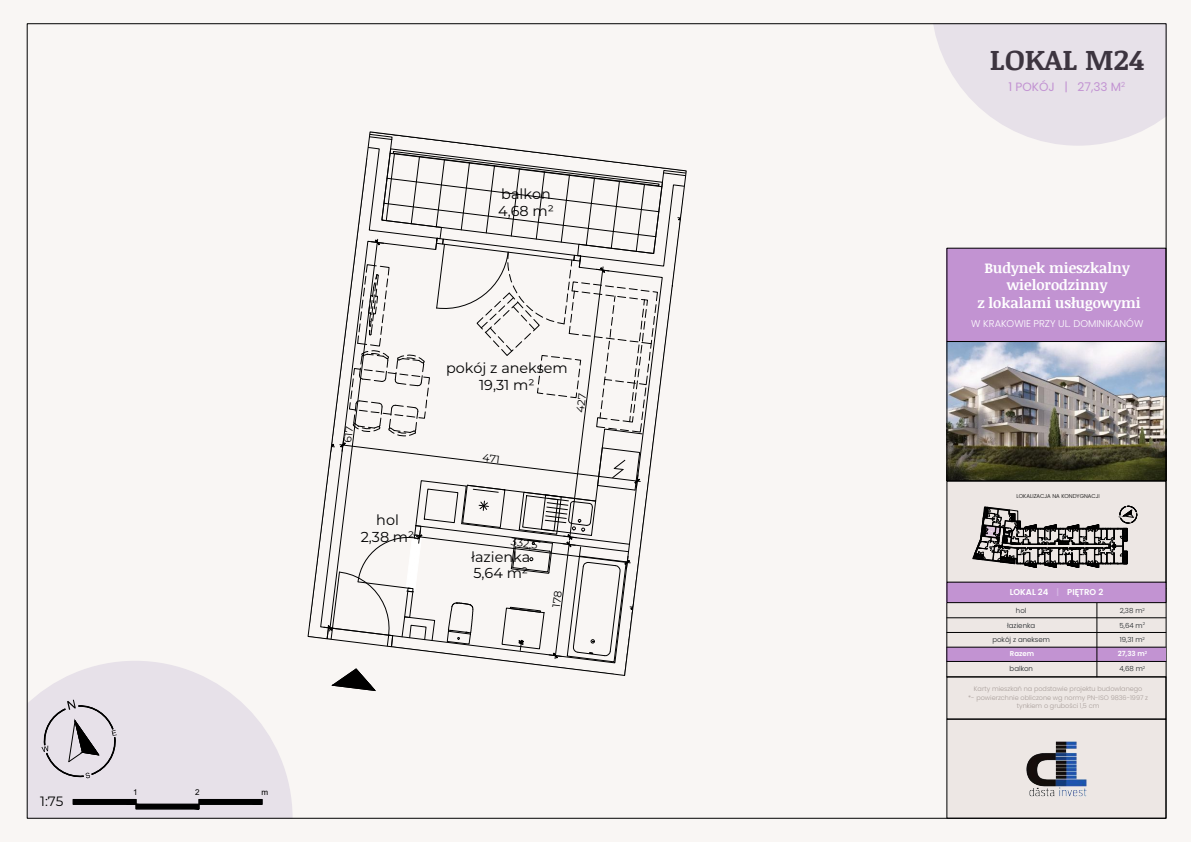
<style>
.page{position:relative;width:1191px;height:842px;background:#f9f6f4}
.page>*{position:absolute;margin:0;border:0;box-sizing:border-box;transform-origin:0 0}
.t1{font:700 29px "Noticia Text";color:#3d3540}
.t2{font:14.4px "Montserrat";color:#000}
.t3{font:700 14.4px/17.3px "Noticia Text";color:#fff;text-align:center}
.t4{font:13.5px "Montserrat";color:#000}
.t5{font:12px "Poppins";color:#c293d2}
.t6{font:10.8px "Montserrat";color:#000}
.t7{font:300 9.8px "Poppins";color:#fff}
.t8{font:600 8.5px "Poppins";color:#fff}
.t9{font:8.1px "Arial";color:#000}
.t10{font:300 7px "Poppins";color:#1d2225}
.t11{font:600 7px "Poppins";color:#fff}
.t12{font:300 6.5px/8.5px "Poppins";color:#a89e9a;text-align:center}
.t13{font:300 5.6px "Poppins";color:#000}
.s1{color:#d5b5e2}
</style>
<div class="page">
<div style="left:948px;top:483px;width:216px;height:333px;background:#ede7e4"></div>
<svg style="left:934px;top:26px;width:230px;height:120px"></svg>
<svg style="left:29px;top:661px;width:264px;height:155px;fill:#e7e1e9"></svg>
<img style="left:949px;top:343px;width:215px;height:136px">
<img style="left:1023px;top:738px;width:67px;height:61px">
<div style="left:947px;top:248px;width:219px;height:93px;background:#c293d2"></div>
<div style="left:947px;top:719px;width:219px;height:99px;border:1px solid #000"></div>
<div style="left:947px;top:647px;width:219px;height:14px;background:#c293d2"></div>
<hr style="left:1097px;top:603px;width:1px;height:74px;background:#000">
<hr style="left:947px;top:603px;width:1px;height:74px;background:#000">
<hr style="left:947px;top:647px;width:219px;height:1px;background:#000">
<hr style="left:947px;top:632px;width:219px;height:1px;background:#000">
<hr style="left:947px;top:618px;width:219px;height:1px;background:#000">
<hr style="left:947px;top:661px;width:219px;height:1px;background:#000">
<div style="left:947px;top:582px;width:219px;height:21px;background:#c293d2"></div>
<div style="left:947px;top:582px;width:219px;height:21px;border:1px solid #000"></div>
<div style="left:947px;top:341px;width:219px;height:140px;border:1px solid #000"></div>
<svg style="left:972px;top:505px;width:166px;height:63px"></svg>
<svg style="left:73px;top:799px;width:190px;height:10px"></svg>
<div style="left:73px;top:799px;width:63px;height:5px;border:1px solid #000"></div>
<div style="left:136px;top:804px;width:63px;height:5px;border:1px solid #000"></div>
<div style="left:199px;top:799px;width:63px;height:5px;border:1px solid #000"></div>
<svg style="left:41px;top:700px;width:76px;height:79px;background:#c9c4cb"></svg>
<svg style="left:308px;top:132px;width:379px;height:559px"></svg>
<h3 class="t4" style="left:40px;top:792px;width:25px">1:75</h3>
<p class="t9" style="left:133px;top:787px;width:6px">1</p>
<p class="t9" style="left:195px;top:787px;width:6px">2</p>
<p class="t9" style="left:261px;top:787px;width:8px">m</p>
<h2 class="t2" style="left:501px;top:184px;width:51px">balkon</h2>
<h2 class="t2" style="left:498px;top:201px;width:57px">4,68 m²</h2>
<h2 class="t2" style="left:446px;top:358px;width:123px">pokój z aneksem</h2>
<h2 class="t2" style="left:479px;top:375px;width:57px">19,31 m²</h2>
<h2 class="t2" style="left:376px;top:510px;width:24px">hol</h2>
<h2 class="t2" style="left:361px;top:527px;width:55px">2,38 m²</h2>
<h3 class="t6" style="left:512px;top:534px;width:28px;rotate:7deg">332,5</h3>
<h2 class="t2" style="left:471px;top:547px;width:61px">łazienka</h2>
<h2 class="t2" style="left:473px;top:563px;width:56px">5,64 m²</h2>
<h1 class="t1" style="left:990px;top:39px;width:156px">LOKAL M24</h1>
<h3 class="t5" style="left:1009px;top:80px;width:118px">1 POKÓJ | 27,33 M<sup>2</sup></h3>
<h2 class="t3" style="left:977px;top:259px;width:165px">Budynek mieszkalny wielorodzinny<br>z lokalami usługowymi</h2>
<h3 class="t7" style="left:971px;top:318px;width:174px">W KRAKOWIE PRZY UL. DOMINIKANÓW</h3>
<p class="t13" style="left:1017px;top:493px;width:85px">LOKALIZACJA NA KONDYGNACJI</p>
<h3 class="t8" style="left:1010px;top:587px;width:95px">LOKAL 24 <span class="s1">|</span> PIĘTRO 2</h3>
<p class="t10" style="left:1016px;top:607px;width:12px">hol</p>
<p class="t10" style="left:1007px;top:621px;width:29px">łazienka</p>
<p class="t10" style="left:1120px;top:607px;width:27px">2,38 m<sup>2</sup></p>
<p class="t10" style="left:1119px;top:621px;width:27px">5,64 m<sup>2</sup></p>
<p class="t10" style="left:992px;top:636px;width:59px">pokój z aneksem</p>
<p class="t10" style="left:1120px;top:636px;width:27px">19,31 m<sup>2</sup></p>
<p class="t11" style="left:1010px;top:650px;width:26px">Razem</p>
<p class="t11" style="left:1118px;top:650px;width:31px">27,33 m<sup>2</sup></p>
<p class="t10" style="left:1010px;top:665px;width:25px">balkon</p>
<p class="t10" style="left:1120px;top:665px;width:27px">4,68 m<sup>2</sup></p>
<p class="t12" style="left:968px;top:685px;width:182px">Karty mieszkań na podstawie projektu budowlanego<br>*- powierzchnie obliczone wg normy PN-ISO 9836-1997 z tynkiem o grubości 1,5 cm</p>
</div>
